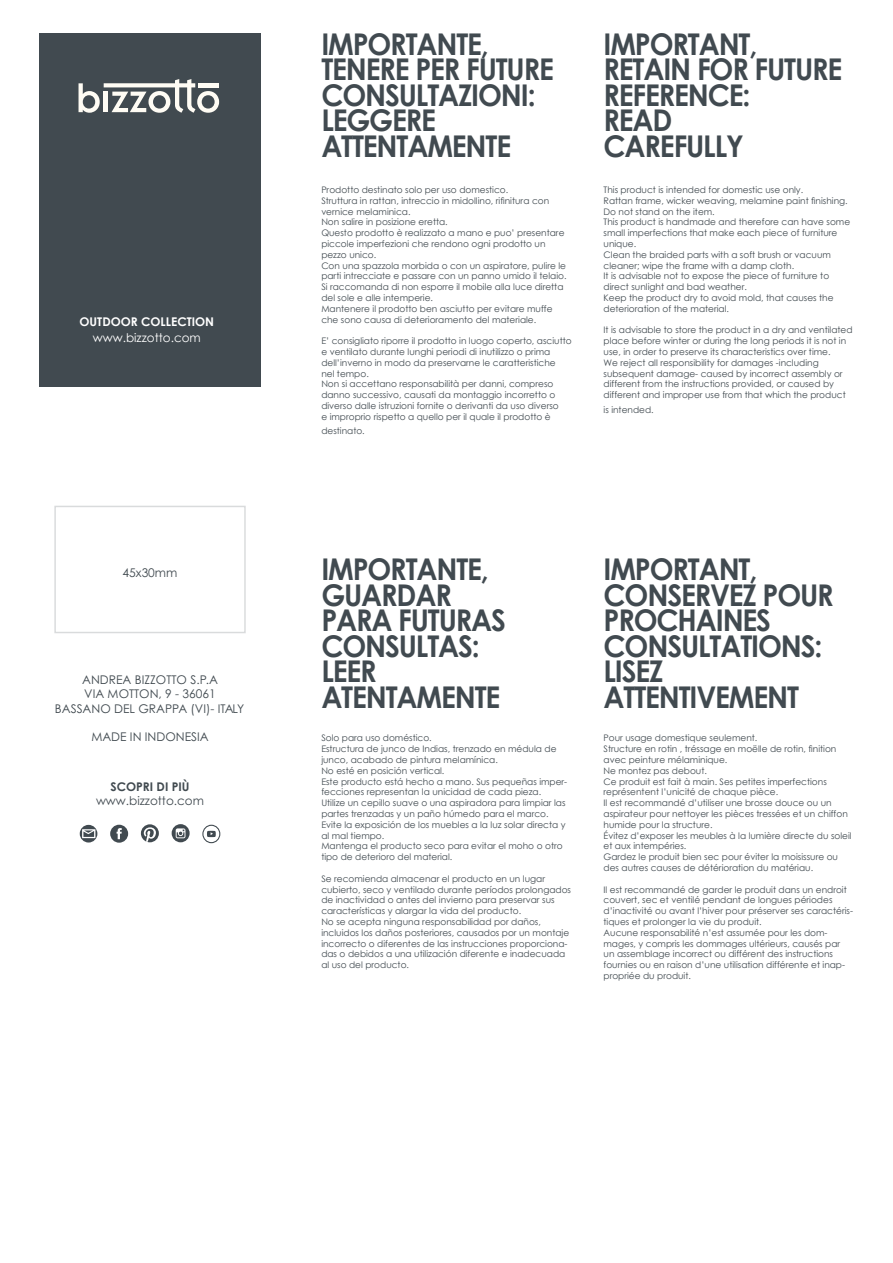
<style>
.page{position:relative;width:893px;height:1263px;background:#fff}
.page>*{position:absolute;margin:0;border:0;box-sizing:border-box;transform-origin:0 0}
.t1{font:700 30px/25.5px "Century Gothic";letter-spacing:-.04em;color:#414a50;scale:.95 1}
.t2{font:12px/14.5px "Century Gothic Pro";color:#414a50;text-align:center}
.t3{font:700 12px/15.9px "Century Gothic";color:#fff;text-align:center}
.t4{font:9px/10.8px "Century Gothic";color:#414a50}
.s1{font-weight:400}
.s2{font-weight:700}
</style>
<div class="page">
<div style="left:39px;top:34px;width:222px;height:353px;background:#414a50"></div>
<svg style="left:79px;top:79px;width:140px;height:34px"></svg>
<hr style="left:198px;top:83px;width:20px;height:4px;background:#fffcf4">
<svg style="left:80px;top:825px;width:17px;height:17px"></svg>
<svg style="left:110px;top:825px;width:18px;height:18px"></svg>
<svg style="left:141px;top:824px;width:18px;height:18px"></svg>
<svg style="left:172px;top:824px;width:18px;height:18px"></svg>
<svg style="left:202px;top:825px;width:18px;height:18px"></svg>
<p class="t3" style="left:80px;top:313px;width:136px">OUTDOOR COLLECTION <span class="s1">www.bizzotto.com</span></p>
<p class="t2" style="left:123px;top:565px;width:56px">45x30mm</p>
<p class="t2" style="left:55px;top:672px;width:191px">ANDREA BIZZOTTO S.P.A<br>VIA MOTTON, 9 - 36061<br>BASSANO DEL GRAPPA (VI)- ITALY</p>
<p class="t2" style="left:91px;top:730px;width:119px">MADE IN INDONESIA</p>
<p class="t2" style="left:96px;top:779px;width:110px"><span class="s2">SCOPRI DI PIÙ </span>www.bizzotto.com</p>
<p class="t1" style="left:321px;top:30px;width:178px">IMPORTANTE,</p>
<p class="t1" style="left:321px;top:56px;width:246px">TENERE PER FUTURE<br>CONSULTAZIONI:<br>LEGGERE</p>
<p class="t1" style="left:321px;top:132px;width:201px">ATTENTAMENTE</p>
<p class="t4" style="left:321px;top:184px;width:247px">Prodotto destinato solo per uso domestico.<br>Struttura in rattan, intreccio in midollino, rifinitura con vernice melaminica.<br>Non salire in posizione eretta.<br>Questo prodotto è realizzato a mano e puo’ presentare piccole imperfezioni che rendono ogni prodotto un pezzo unico.<br>Con una spazzola morbida o con un aspiratore, pulire le parti intrecciate e passare con un panno umido il telaio.<br>Si raccomanda di non esporre il mobile alla luce diretta del sole e alle intemperie.<br>Mantenere il prodotto ben asciutto per evitare muffe che sono causa di deterioramento del materiale.</p>
<p class="t4" style="left:321px;top:335px;width:252px">E’ consigliato riporre il prodotto in luogo coperto, asciutto e ventilato durante lunghi periodi di inutilizzo o prima dell’inverno in modo da preservarne le caratteristiche<br>nel tempo.<br>Non si accettano responsabilità per danni, compreso danno successivo, causati da montaggio incorretto o diverso dalle istruzioni fornite o derivanti da uso diverso<br>e improprio rispetto a quello per il quale il prodotto è</p>
<p class="t4" style="left:321px;top:425px;width:45px">destinato.</p>
<p class="t1" style="left:603px;top:30px;width:164px">IMPORTANT,</p>
<p class="t1" style="left:603px;top:56px;width:253px">RETAIN FOR FUTURE</p>
<p class="t1" style="left:603px;top:81px;width:156px">REFERENCE:</p>
<p class="t1" style="left:603px;top:107px;width:74px">READ</p>
<p class="t1" style="left:603px;top:132px;width:149px">CAREFULLY</p>
<p class="t4" style="left:603px;top:184px;width:248px">This product is intended for domestic use only.<br>Rattan frame, wicker weaving, melamine paint finishing.<br>Do not stand on the item.<br>This product is handmade and therefore can have some small imperfections that make each piece of furniture unique.<br>Clean the braided parts with a soft brush or vacuum cleaner; wipe the frame with a damp cloth.<br>It is advisable not to expose the piece of furniture to direct sunlight and bad weather.<br>Keep the product dry to avoid mold, that causes the deterioration of the material.</p>
<p class="t4" style="left:603px;top:325px;width:251px">It is advisable to store the product in a dry and ventilated place before winter or during the long periods it is not in use, in order to preserve its characteristics over time.<br>We reject all responsibility for damages -including subsequent damage- caused by incorrect assembly or different from the instructions provided, or caused by different and improper use from that which the product</p>
<p class="t4" style="left:603px;top:404px;width:52px">is intended.</p>
<p class="t1" style="left:321px;top:555px;width:178px">IMPORTANTE,<br>GUARDAR</p>
<p class="t1" style="left:321px;top:606px;width:196px">PARA FUTURAS<br>CONSULTAS:</p>
<p class="t1" style="left:321px;top:657px;width:60px">LEER</p>
<p class="t1" style="left:321px;top:683px;width:190px">ATENTAMENTE</p>
<p class="t4" style="left:321px;top:732px;width:247px">Solo para uso doméstico.<br>Estructura de junco de Indias, trenzado en médula de junco, acabado de pintura melamínica.<br>No esté en posición vertical.<br>Este producto está hecho a mano. Sus pequeñas imper&shy;fecciones representan la unicidad de cada pieza.<br>Utilize un cepillo suave o una aspiradora para limpiar las partes trenzadas y un paño húmedo para el marco.<br>Evite la exposición de los muebles a la luz solar directa y al mal tiempo.<br>Mantenga el producto seco para evitar el moho o otro tipo de deterioro del material.</p>
<p class="t4" style="left:321px;top:873px;width:251px">Se recomienda almacenar el producto en un lugar cubierto, seco y ventilado durante períodos prolongados de inactividad o antes del invierno para preservar sus características y alargar la vida del producto.<br>No se acepta ninguna responsabilidad por daños, incluidos los daños posteriores, causados por un montaje incorrecto o diferentes de las instrucciones proporciona&shy;das o debidos a una utilización diferente e inadecuada al uso del producto.</p>
<p class="t1" style="left:603px;top:555px;width:164px">IMPORTANT,</p>
<p class="t1" style="left:603px;top:581px;width:244px">CONSERVEZ POUR<br>PROCHAINES</p>
<p class="t1" style="left:603px;top:632px;width:232px">CONSULTATIONS:<br>LISEZ</p>
<p class="t1" style="left:603px;top:683px;width:207px">ATTENTIVEMENT</p>
<p class="t4" style="left:603px;top:732px;width:250px">Pour usage domestique seulement.<br>Structure en rotin , tréssage en moëlle de rotin, finition avec peinture mélaminique.<br>Ne montez pas debout.<br>Ce produit est fait à main. Ses petites imperfections représentent l’unicité de chaque pièce.<br>Il est recommandé d’utiliser une brosse douce ou un aspirateur pour nettoyer les pièces tressées et un chiffon humide pour la structure.<br>Évitez d’exposer les meubles à la lumière directe du soleil et aux intempéries.<br>Gardez le produit bien sec pour éviter la moisissure ou des autres causes de détérioration du matériau.</p>
<p class="t4" style="left:603px;top:884px;width:251px">Il est recommandé de garder le produit dans un endroit couvert, sec et ventilé pendant de longues périodes d’inactivité ou avant l’hiver pour préserver ses caractéris&shy;tiques et prolonger la vie du produit.<br>Aucune responsabilité n’est assumée pour les dom&shy;mages, y compris les dommages ultérieurs, causés par un assemblage incorrect ou différent des instructions fournies ou en raison d’une utilisation différente et inap&shy;propriée du produit.</p>
</div>
